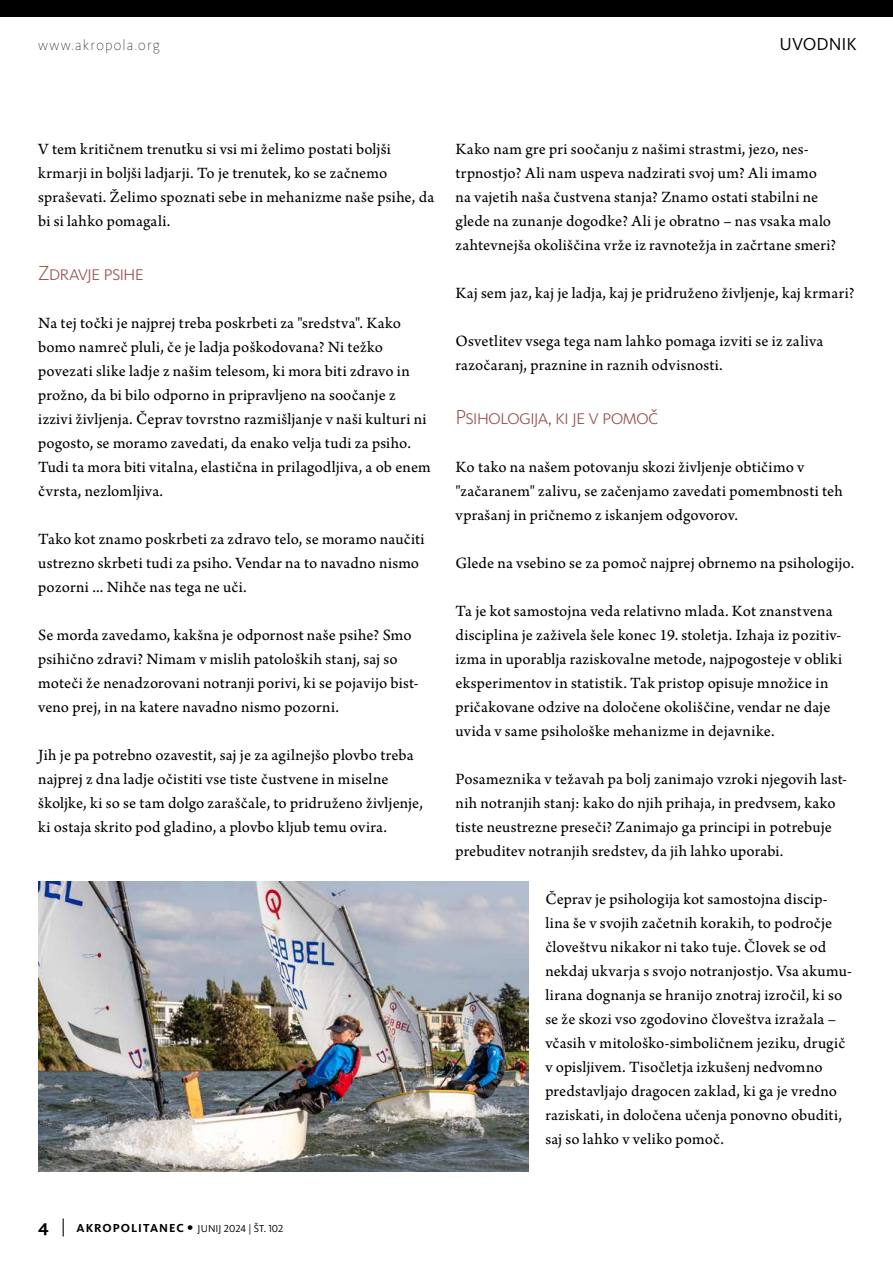
<style>
.page{position:relative;width:893px;height:1263px;background:#fff}
.page>*{position:absolute;margin:0;border:0;box-sizing:border-box;transform-origin:0 0}
.t1{font:300 21px "Kievit Pro";letter-spacing:-.045em;color:#965251}
.t2{font:18px "Kievit Pro";color:#000}
.t3{font:16.5px/24px "Arno Pro Sm Text";letter-spacing:.01em;color:#000}
.t4{font:100 15px "Kievit Pro";letter-spacing:.08em;color:#000}
.t5{font:10.5px "Kievit Pro";color:#000}
.s1{font-weight:700;font-size:18px}
.s2{font-size:18px}
.s3{font-weight:700;font-size:12px}
.s4{font-family:"Tahoma";font-size:13.5px}
</style>
<div class="page">
<div style="left:0;top:0;width:893px;height:17px;background:#000"></div>
<img style="left:38px;top:882px;width:490px;height:289px">
<p class="t4" style="left:38px;top:36px;width:123px">www.akropola.org</p>
<p class="t2" style="left:780px;top:33px;width:79px">UVODNIK</p>
<p class="t3" style="left:38px;top:137px;width:397px">V tem kritičnem trenutku si vsi mi želimo postati boljši krmarji in boljši ladjarji. To je trenutek, ko se začnemo spraševati. Želimo spoznati sebe in mehanizme naše psihe, da bi si lahko pomagali.</p>
<p class="t1" style="left:38px;top:260px;width:107px">Zdravje psihe</p>
<p class="t3" style="left:38px;top:311px;width:394px">Na tej točki je najprej treba poskrbeti za "sredstva". Kako bomo namreč pluli, če je ladja poškodovana? Ni težko povezati slike ladje z našim telesom, ki mora biti zdravo in prožno, da bi bilo odporno in pripravljeno na soočanje z izzivi življenja. Čeprav tovrstno razmišljanje v naši kulturi ni pogosto, se moramo zavedati, da enako velja tudi za psiho.<br>Tudi ta mora biti vitalna, elastična in prilagodljiva, a ob enem čvrsta, nezlomljiva.</p>
<p class="t3" style="left:38px;top:527px;width:388px">Tako kot znamo poskrbeti za zdravo telo, se moramo naučiti ustrezno skrbeti tudi za psiho. Vendar na to navadno nismo pozorni ... Nihče nas tega ne uči.</p>
<p class="t3" style="left:38px;top:623px;width:382px">Se morda zavedamo, kakšna je odpornost naše psihe? Smo psihično zdravi? Nimam v mislih patoloških stanj, saj so moteči že nenadzorovani notranji porivi, ki se pojavijo bist&shy;veno prej, in na katere navadno nismo pozorni.</p>
<p class="t3" style="left:38px;top:744px;width:386px">Jih je pa potrebno ozavestit, saj je za agilnejšo plovbo treba najprej z dna ladje očistiti vse tiste čustvene in miselne školjke, ki so se tam dolgo zaraščale, to pridruženo življenje, ki ostaja skrito pod gladino, a plovbo kljub temu ovira.</p>
<p class="t3" style="left:455px;top:138px;width:382px">Kako nam gre pri soočanju z našimi strastmi, jezo, nes&shy;trpnostjo? Ali nam uspeva nadzirati svoj um? Ali imamo na vajetih naša čustvena stanja? Znamo ostati stabilni ne glede na zunanje dogodke? Ali je obratno – nas vsaka malo zahtevnejša okoliščina vrže iz ravnotežja in začrtane smeri?</p>
<p class="t3" style="left:455px;top:282px;width:401px">Kaj sem jaz, kaj je ladja, kaj je pridruženo življenje, kaj krmari?</p>
<p class="t3" style="left:455px;top:330px;width:369px">Osvetlitev vsega tega nam lahko pomaga izviti se iz zaliva razočaranj, praznine in raznih odvisnosti.</p>
<p class="t1" style="left:455px;top:404px;width:205px">Psihologija, ki je v pomoč</p>
<p class="t3" style="left:455px;top:455px;width:389px">Ko tako na našem potovanju skozi življenje obtičimo v "začaranem" zalivu, se začenjamo zavedati pomembnosti teh vprašanj in pričnemo z iskanjem odgovorov.</p>
<p class="t3" style="left:455px;top:551px;width:400px">Glede na vsebino se za pomoč najprej obrnemo na psihologijo.</p>
<p class="t3" style="left:455px;top:599px;width:388px">Ta je kot samostojna veda relativno mlada. Kot znanstvena disciplina je zaživela šele konec 19. stoletja. Izhaja iz pozitiv&shy;izma in uporablja raziskovalne metode, najpogosteje v obliki eksperimentov in statistik. Tak pristop opisuje množice in pričakovane odzive na določene okoliščine, vendar ne daje uvida v same psihološke mehanizme in dejavnike.</p>
<p class="t3" style="left:455px;top:767px;width:393px">Posameznika v težavah pa bolj zanimajo vzroki njegovih last&shy;nih notranjih stanj: kako do njih prihaja, in predvsem, kako tiste neustrezne preseči? Zanimajo ga principi in potrebuje prebuditev notranjih sredstev, da jih lahko uporabi.</p>
<p class="t3" style="left:545px;top:887px;width:308px">Čeprav je psihologija kot samostojna discip&shy;lina še v svojih začetnih korakih, to področje človeštvu nikakor ni tako tuje. Človek se od nekdaj ukvarja s svojo notranjostjo. Vsa akumu&shy;lirana dognanja se hranijo znotraj izročil, ki so se že skozi vso zgodovino človeštva izražala – včasih v mitološko-simboličnem jeziku, drugič v opisljivem. Tisočletja izkušenj nedvomno predstavljajo dragocen zaklad, ki ga je vredno raziskati, in določena učenja ponovno obuditi, saj so lahko v veliko pomoč.</p>
<p class="t5" style="left:38px;top:1222px;width:247px"><span class="s1">4</span> <span class="s2">|</span> <span class="s3">AKROPOLITANEC</span> <span class="s4">•</span> JUNIJ 2024 | ŠT. 102</p>
</div>
